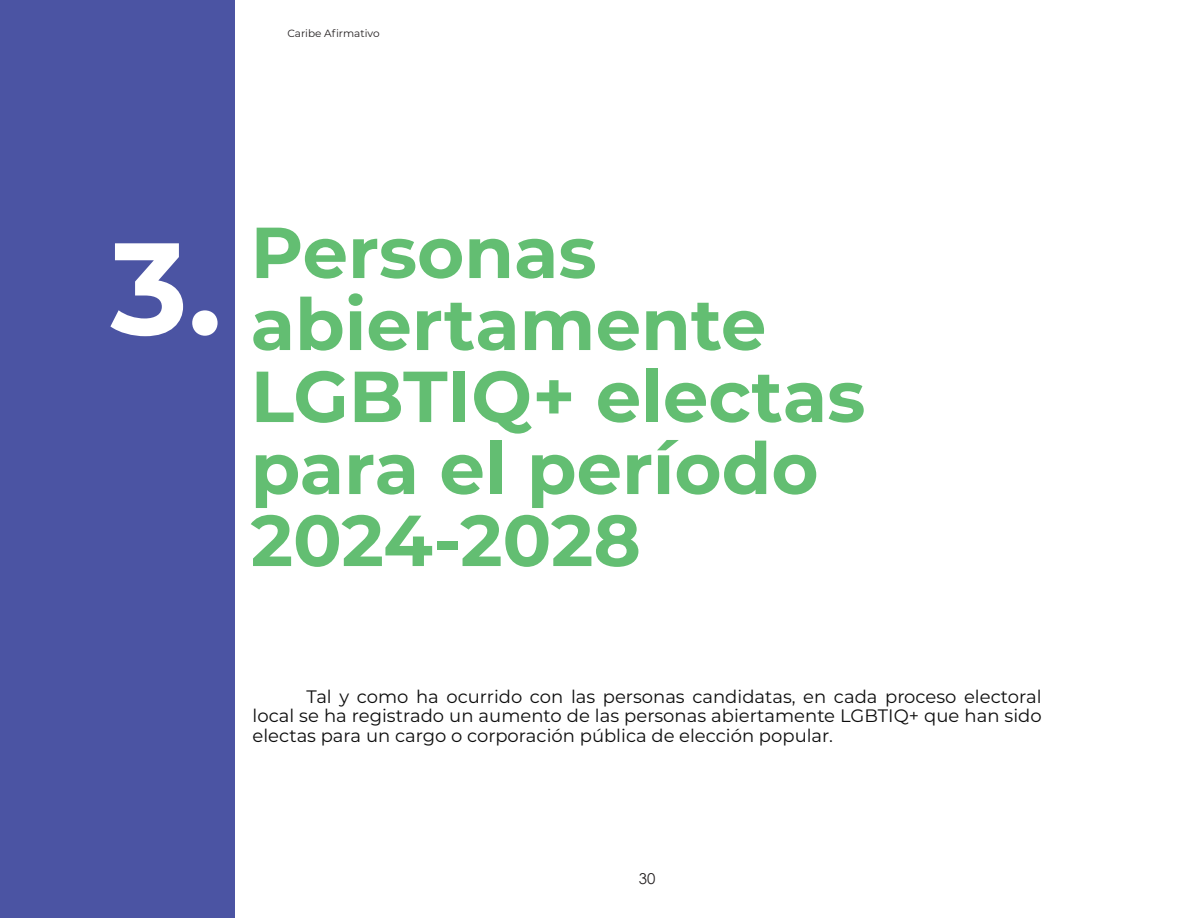
<style>
.page{position:relative;width:1188px;height:918px;background:#fff}
.page>*{position:absolute;margin:0;border:0;box-sizing:border-box;transform-origin:0 0}
.titulos_capitulos{font:700 130.5px "Montserrat";color:#fff}
.titulos_capitulos-2{font:700 72px/72px "Montserrat";color:#63be72}
.t1{font:18px/19.5px "Montserrat";color:#0d0d0d;text-align:justify}
.t2{font:15px "Century Gothic";color:#231f20}
.t3{font:10.5px "Montserrat";color:#231f20}
</style>
<div class="page">
<div style="left:0;top:0;width:235px;height:918px;background:#4b54a3"></div>
<p class="t3" style="left:287px;top:26px;width:94px">Caribe Afirmativo</p>
<p class="titulos_capitulos" style="left:111px;top:194px;width:113px">3.</p>
<p class="titulos_capitulos-2" style="left:251px;top:213px;width:616px">Personas abiertamente<br>LGBTIQ+ electas para el período<br>2024-2028</p>
<p class="t1" style="left:253px;top:686px;width:791px;text-indent:54px">Tal y como ha ocurrido con las personas candidatas, en cada proceso electoral local se ha registrado un aumento de las personas abiertamente LGBTIQ+ que han sido electas para un cargo o corporación pública de elección popular.</p>
<p class="t2" style="left:639px;top:869px;width:18px">30</p>
</div>
